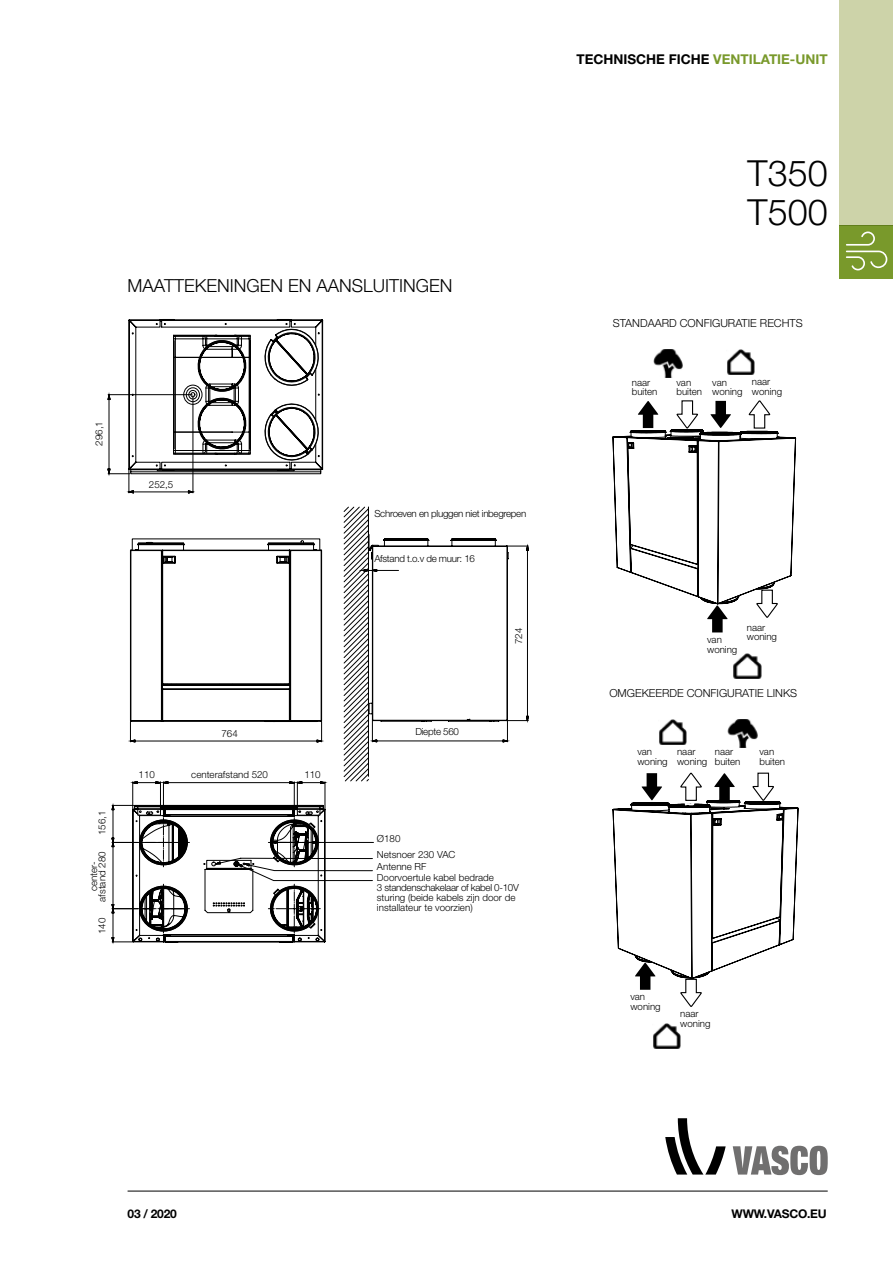
<style>
.page{position:relative;width:893px;height:1263px;background:#fff}
.page>*{position:absolute;margin:0;border:0;box-sizing:border-box;transform-origin:0 0}
.t1{font:300 36px/39px "Helvetica Neue LT Std";color:#000}
.t2{font:300 18px "Helvetica Neue LT Std";color:#000}
.t3{font:700 13.5px "Helvetica Neue LT Std";color:#000}
.t4{font:700 12px "Helvetica Neue LT Std";letter-spacing:-.02em;color:#000}
.t5{font:300 11.1px "Helvetica Neue LT Std";color:#000}
.t6{font:300 9.75px/9.8px "Helvetica Neue LT Std";color:#000}
.t7{font:300 9.75px "Helvetica Neue LT Std";letter-spacing:-.03em;color:#000}
.s1{color:#79992b}
</style>
<div class="page">
<div style="left:840px;top:0;width:53px;height:225px;background:#cdd3a9"></div>
<svg style="left:665px;top:1118px;width:61px;height:56px"></svg>
<svg style="left:733px;top:1146px;width:95px;height:29px"></svg>
<div style="left:839px;top:225px;width:54px;height:54px;background:#79992b"></div>
<svg style="left:846px;top:232px;width:41px;height:38px"></svg>
<hr style="left:128px;top:1191px;width:700px;height:1px;background:#000">
<svg style="left:108px;top:319px;width:215px;height:174px"></svg>
<svg style="left:112px;top:507px;width:417px;height:436px"></svg>
<svg style="left:612px;top:377px;width:184px;height:205px"></svg>
<img style="left:659px;top:719px;width:27px;height:26px">
<img style="left:727px;top:349px;width:28px;height:26px">
<img style="left:733px;top:653px;width:28px;height:26px">
<img style="left:653px;top:1023px;width:27px;height:25px">
<img style="left:727px;top:719px;width:31px;height:28px">
<img style="left:653px;top:349px;width:30px;height:28px">
<svg style="left:627px;top:399px;width:151px;height:233px"></svg>
<svg style="left:613px;top:772px;width:185px;height:235px"></svg>
<h2 class="t2" style="left:128px;top:274px;width:326px">MAATTEKENINGEN EN AANSLUITINGEN</h2>
<p class="t6" style="left:94px;top:446px;width:26px;rotate:-90deg">296,1</p>
<p class="t6" style="left:149px;top:479px;width:26px">252,5</p>
<p class="t6" style="left:97px;top:835px;width:26px;rotate:-90deg">156,1</p>
<p class="t6" style="left:89px;top:902px;width:52px;line-height:8.4px;text-align:center;rotate:-90deg">center&shy;afstand 280</p>
<p class="t6" style="left:97px;top:934px;width:18px;rotate:-90deg">140</p>
<p class="t6" style="left:221px;top:728px;width:18px">764</p>
<p class="t6" style="left:191px;top:769px;width:78px">centerafstand 520</p>
<p class="t6" style="left:139px;top:769px;width:18px">110</p>
<p class="t6" style="left:304px;top:769px;width:18px">110</p>
<p class="t7" style="left:374px;top:507px;width:153px">Schroeven en pluggen niet inbegrepen</p>
<p class="t7" style="left:374px;top:553px;width:102px">Afstand t.o.v de muur: 16</p>
<p class="t7" style="left:415px;top:726px;width:45px">Diepte 560</p>
<p class="t6" style="left:513px;top:644px;width:17px;rotate:-90deg">724</p>
<p class="t6" style="left:377px;top:831px;width:80px;line-height:15.5px">Ø180<br>Netsnoer 230 VAC</p>
<p class="t6" style="left:377px;top:861px;width:118px;line-height:11.2px">Antenne RF<br>Doorvoertule kabel bedrade</p>
<p class="t6" style="left:377px;top:883px;width:143px">3 standenschakelaar of kabel 0-10V sturing (beide kabels zijn door de installateur te voorzien)</p>
<h3 class="t3" style="left:576px;top:50px;width:253px">TECHNISCHE FICHE <span class="s1">VENTILATIE-UNIT</span></h3>
<h1 class="t1" style="left:748px;top:153px;width:82px">T350<br>T500</h1>
<p class="t5" style="left:613px;top:317px;width:191px">STANDAARD CONFIGURATIE RECHTS</p>
<p class="t6" style="left:632px;top:377px;width:27px">naar buiten</p>
<p class="t6" style="left:676px;top:377px;width:27px">van buiten</p>
<p class="t6" style="left:712px;top:377px;width:32px">van woning</p>
<p class="t6" style="left:752px;top:376px;width:32px">naar woning</p>
<p class="t6" style="left:707px;top:635px;width:32px">van woning</p>
<p class="t6" style="left:747px;top:622px;width:32px">naar woning</p>
<p class="t5" style="left:609px;top:686px;width:189px">OMGEKEERDE CONFIGURATIE LINKS</p>
<p class="t6" style="left:637px;top:747px;width:32px">van woning</p>
<p class="t6" style="left:677px;top:746px;width:32px">naar woning</p>
<p class="t6" style="left:715px;top:746px;width:27px">naar buiten</p>
<p class="t6" style="left:759px;top:746px;width:27px">van buiten</p>
<p class="t6" style="left:630px;top:992px;width:32px">van woning</p>
<p class="t6" style="left:680px;top:1008px;width:32px">naar woning</p>
<p class="t4" style="left:128px;top:1206px;width:51px">03 / 2020</p>
<p class="t4" style="left:732px;top:1206px;width:97px">WWW.VASCO.EU</p>
</div>
